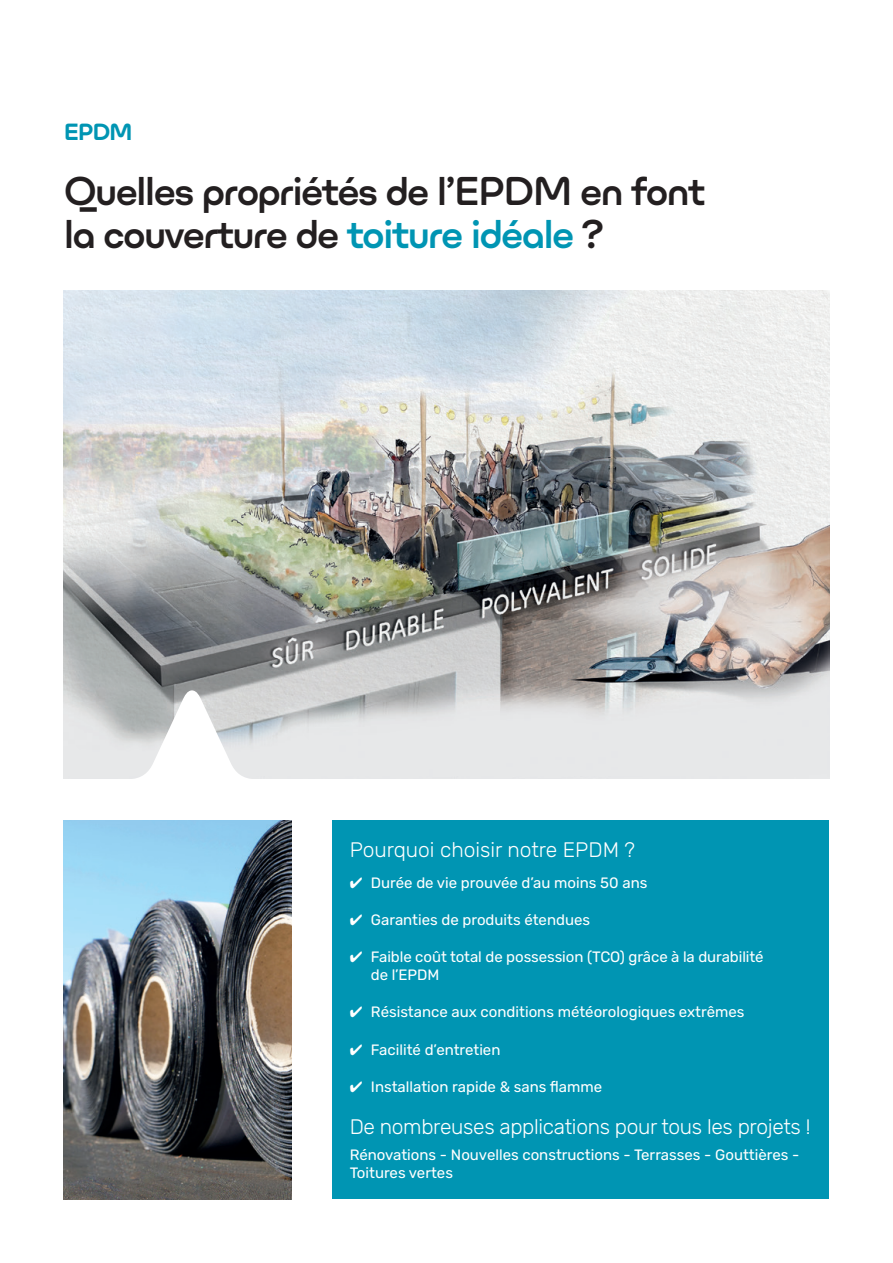
<style>
.page{position:relative;width:893px;height:1263px;background:#fff}
.page>*{position:absolute;margin:0;border:0;box-sizing:border-box;transform-origin:0 0}
.t1{font:700 36px/43.2px "Ulm Grotesk";letter-spacing:-.05em;color:#231f20}
.t2{font:300 21px "Rubik";letter-spacing:-.015em;color:#fff}
.t3{font:800 21px "Ulm Grotesk";color:#0095b3}
.t4{font:15px/18px "Rubik";color:#fff}
.s1{color:#0095b3}
</style>
<div class="page">
<div style="left:333px;top:820px;width:496px;height:379px;background:#0095b3"></div>
<img style="left:64px;top:290px;width:765px;height:488px">
<svg style="left:128px;top:690px;width:128px;height:89px"></svg>
<img style="left:64px;top:820px;width:227px;height:379px">
<h2 class="t3" style="left:64px;top:118px;width:71px">EPDM</h2>
<h1 class="t1" style="left:64px;top:170px;width:643px">Quelles propriétés de l’EPDM en font la couverture de <span class="s1">toiture idéale</span> ?</h1>
<h2 class="t2" style="left:350px;top:838px;width:287px">Pourquoi choisir notre EPDM ?</h2>
<p class="t4" style="left:350px;top:874px;width:299px">✔ Durée de vie prouvée d’au moins 50 ans</p>
<p class="t4" style="left:350px;top:911px;width:242px">✔ Garanties de produits étendues</p>
<p class="t4" style="left:371px;top:948px;width:394px;text-indent:-21px">✔ Faible coût total de possession (TCO) grâce à la durabilité de l’EPDM</p>
<p class="t4" style="left:350px;top:1003px;width:396px">✔ Résistance aux conditions météorologiques extrêmes</p>
<p class="t4" style="left:350px;top:1041px;width:152px">✔ Facilité d’entretien</p>
<p class="t4" style="left:350px;top:1078px;width:254px">✔ Installation rapide &amp; sans flamme</p>
<h2 class="t2" style="left:350px;top:1115px;width:462px">De nombreuses applications pour tous les projets !</h2>
<p class="t4" style="left:350px;top:1146px;width:451px">Rénovations - Nouvelles constructions - Terrasses - Gouttières -<br>Toitures vertes</p>
</div>
